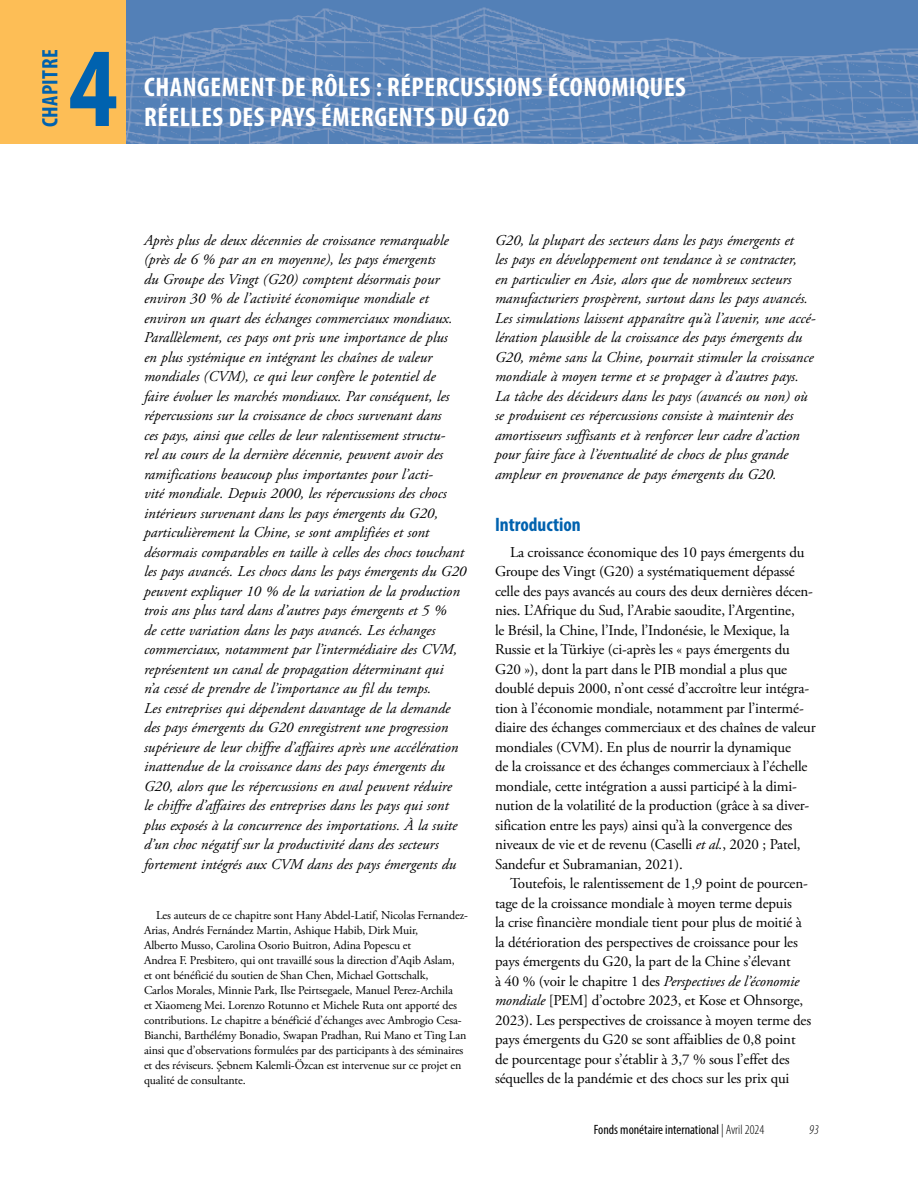
<style>
.page{position:relative;width:918px;height:1188px;background:#fff}
.page>*{position:absolute;margin:0;border:0;box-sizing:border-box;transform-origin:0 0}
.t1{font:700 condensed 114px "Myriad Pro";color:#0062af}
.t2{font:700 condensed 27px "Myriad Pro";letter-spacing:.02em;color:#fff}
.t3{font:700 condensed 22.5px "Myriad Pro";letter-spacing:.02em;color:#0062af}
.t4{font:700 condensed 19.5px "Myriad Pro";color:#0062af}
.t5{font:italic 15px/19.5px "Adobe Garamond Pro";color:#000}
.t6{font:15px/19.5px "Adobe Garamond Pro";letter-spacing:-.01em;color:#000}
.t7{font:condensed 13.5px "Myriad Pro";color:#000}
.t8{font:italic 300 condensed 13.5px "Myriad Pro";color:#000}
.t9{font:12px/15px "Adobe Garamond Pro";letter-spacing:-.01em;color:#000}
.s1{font-style:italic}
.s2{font-weight:300}
</style>
<div class="page">
<img style="left:126px;top:0;width:792px;height:144px">
<div style="left:0;top:0;width:126px;height:144px;background:#fdbe56"></div>
<h3 class="t3" style="left:36px;top:127px;width:80px;rotate:-90deg">CHAPITRE</h3>
<h1 class="t1" style="left:69px;top:17px;width:50px">4</h1>
<h2 class="t2" style="left:144px;top:70px;width:543px">CHANGEMENT DE RÔLES : RÉPERCUSSIONS ÉCONOMIQUES</h2>
<h2 class="t2" style="left:144px;top:100px;width:367px">RÉELLES DES PAYS ÉMERGENTS DU G20</h2>
<p class="t5" style="left:144px;top:231px;width:324px">Après plus de deux décennies de croissance remarquable (près de 6 % par an en moyenne), les pays émergents<br>du Groupe des Vingt (G20) comptent désormais pour environ 30 % de l’activité économique mondiale et environ un quart des échanges commerciaux mondiaux.<br>Parallèlement, ces pays ont pris une importance de plus<br>en plus systémique en intégrant les chaînes de valeur mondiales (CVM), ce qui leur confère le potentiel de<br>faire évoluer les marchés mondiaux. Par conséquent, les répercussions sur la croissance de chocs survenant dans<br>ces pays, ainsi que celles de leur ralentissement structu-<br>rel au cours de la dernière décennie, peuvent avoir des ramifications beaucoup plus importantes pour l’acti-<br>vité mondiale. Depuis 2000, les répercussions des chocs intérieurs survenant dans les pays émergents du G20, particulièrement la Chine, se sont amplifiées et sont désormais comparables en taille à celles des chocs touchant les pays avancés. Les chocs dans les pays émergents du G20 peuvent expliquer 10 % de la variation de la production trois ans plus tard dans d’autres pays émergents et 5 %<br>de cette variation dans les pays avancés. Les échanges commerciaux, notamment par l’intermédiaire des CVM, représentent un canal de propagation déterminant qui<br>n’a cessé de prendre de l’importance au fil du temps.<br>Les entreprises qui dépendent davantage de la demande des pays émergents du G20 enregistrent une progression supérieure de leur chiffre d’affaires après une accélération inattendue de la croissance dans des pays émergents du G20, alors que les répercussions en aval peuvent réduire<br>le chiffre d’affaires des entreprises dans les pays qui sont plus exposés à la concurrence des importations. À la suite d’un choc négatif sur la productivité dans des secteurs fortement intégrés aux CVM dans des pays émergents du</p>
<p class="t5" style="left:495px;top:231px;width:322px">G20, la plupart des secteurs dans les pays émergents et<br>les pays en développement ont tendance à se contracter,<br>en particulier en Asie, alors que de nombreux secteurs manufacturiers prospèrent, surtout dans les pays avancés.<br>Les simulations laissent apparaître qu’à l’avenir, une accé&shy;lération plausible de la croissance des pays émergents du G20, même sans la Chine, pourrait stimuler la croissance mondiale à moyen terme et se propager à d’autres pays.<br>La tâche des décideurs dans les pays (avancés ou non) où se produisent ces répercussions consiste à maintenir des amortisseurs suffisants et à renforcer leur cadre d’action pour faire face à l’éventualité de chocs de plus grande ampleur en provenance de pays émergents du G20.</p>
<h3 class="t4" style="left:495px;top:513px;width:87px">Introduction</h3>
<p class="t6" style="left:495px;top:543px;width:322px;text-indent:15px">La croissance économique des 10 pays émergents du Groupe des Vingt (G20) a systématiquement dépassé celle des pays avancés au cours des deux dernières décen&shy;nies. L’Afrique du Sud, l’Arabie saoudite, l’Argentine,<br>le Brésil, la Chine, l’Inde, l’Indonésie, le Mexique, la Russie et la Türkiye (ci-après les « pays émergents du G20 »), dont la part dans le PIB mondial a plus que doublé depuis 2000, n’ont cessé d’accroître leur intégra&shy;tion à l’économie mondiale, notamment par l’intermé&shy;diaire des échanges commerciaux et des chaînes de valeur mondiales (CVM). En plus de nourrir la dynamique<br>de la croissance et des échanges commerciaux à l’échelle mondiale, cette intégration a aussi participé à la dimi&shy;nution de la volatilité de la production (grâce à sa diver&shy;sification entre les pays) ainsi qu’à la convergence des niveaux de vie et de revenu (Caselli <span class="s1">et al.</span>, 2020 ; Patel, Sandefur et Subramanian, 2021).</p>
<p class="t6" style="left:495px;top:874px;width:318px;text-indent:15px">Toutefois, le ralentissement de 1,9 point de pourcen&shy;tage de la croissance mondiale à moyen terme depuis<br>la crise financière mondiale tient pour plus de moitié à la détérioration des perspectives de croissance pour les pays émergents du G20, la part de la Chine s’élevant<br>à 40 % (voir le chapitre 1 des <span class="s1">Perspectives de l’économie mondiale</span> [PEM] d’octobre 2023, et Kose et Ohnsorge, 2023). Les perspectives de croissance à moyen terme des pays émergents du G20 se sont affaiblies de 0,8 point de pourcentage pour s’établir à 3,7 % sous l’effet des séquelles de la pandémie et des chocs sur les prix qui</p>
<p class="t9" style="left:144px;top:908px;width:326px;text-indent:12px">Les auteurs de ce chapitre sont Hany Abdel-Latif, Nicolas Fernandez-Arias, Andrés Fernández Martin, Ashique Habib, Dirk Muir,<br>Alberto Musso, Carolina Osorio Buitron, Adina Popescu et<br>Andrea F. Presbitero, qui ont travaillé sous la direction d’Aqib Aslam,<br>et ont bénéficié du soutien de Shan Chen, Michael Gottschalk,<br>Carlos Morales, Minnie Park, Ilse Peirtsegaele, Manuel Perez-Archila<br>et Xiaomeng Mei. Lorenzo Rotunno et Michele Ruta ont apporté des contributions. Le chapitre a bénéficié d’échanges avec Ambrogio Cesa-Bianchi, Barthélémy Bonadio, Swapan Pradhan, Rui Mano et Ting Lan ainsi que d’observations formulées par des participants à des séminaires et des réviseurs. Şebnem Kalemli-Özcan est intervenue sur ce projet en qualité de consultante.</p>
<p class="t7" style="left:594px;top:1121px;width:172px">Fonds monétaire international <span class="s2">| Avril 2024</span></p>
<p class="t8" style="left:809px;top:1121px;width:11px">93</p>
</div>
